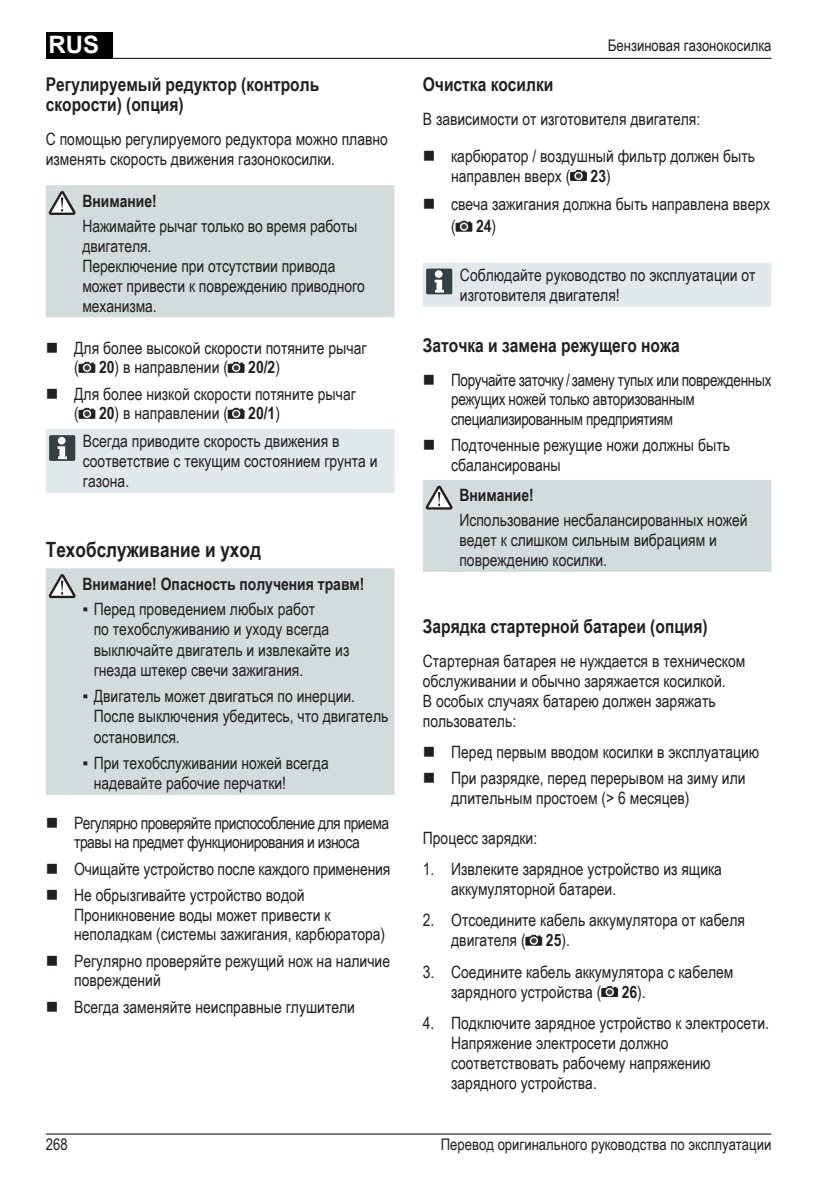
<style>
.page{position:relative;width:840px;height:1190px;background:#fff}
.page>*{position:absolute;margin:0;border:0;box-sizing:border-box;transform-origin:0 0}
.t1{font:700 24px "Arial";color:#fff}
.t2{font:700 21px "Arial Narrow";color:#231f20}
.t3{font:700 19px/20px "Arial Narrow";color:#231f20}
.t4{font:17px/20px "Arial Narrow";color:#231f20}
.t5{font:17px/19.6px "Arial Narrow";letter-spacing:-.02em;color:#231f20}
.t6{font:17px/19.6px "Arial Narrow";letter-spacing:-.03em;color:#231f20}
.t7{font:700 17px "Arial Narrow";color:#231f20}
.t8{font:16px "Arial Narrow";color:#231f20}
.s1{font-weight:700}
</style>
<div class="page">
<div style="left:46px;top:32px;width:67px;height:27px;background:#000"></div>
<hr style="left:46px;top:1134px;width:725px;height:1px;background:#000">
<hr style="left:46px;top:58px;width:725px;height:1px;background:#000">
<div style="left:46px;top:185px;width:348px;height:132px;background:#d3dcdc"></div>
<svg style="left:49px;top:191px;width:27px;height:24px"></svg>
<svg style="left:79px;top:362px;width:16px;height:11px"></svg>
<svg style="left:228px;top:362px;width:16px;height:11px"></svg>
<svg style="left:79px;top:408px;width:16px;height:11px"></svg>
<svg style="left:228px;top:408px;width:16px;height:11px"></svg>
<div style="left:46px;top:429px;width:348px;height:64px;background:#e2e9ed"></div>
<div style="left:58px;top:437px;width:8px;height:7px;background:#fff;border-radius:50%"></div>
<div style="left:46px;top:568px;width:348px;height:227px;background:#d3dcdc"></div>
<svg style="left:49px;top:574px;width:27px;height:24px"></svg>
<svg style="left:570px;top:170px;width:17px;height:11px"></svg>
<svg style="left:456px;top:221px;width:16px;height:11px"></svg>
<div style="left:423px;top:263px;width:348px;height:44px;background:#e2e9ed"></div>
<div style="left:435px;top:270px;width:8px;height:8px;background:#fff;border-radius:50%"></div>
<div style="left:423px;top:480px;width:348px;height:92px;background:#d3dcdc"></div>
<svg style="left:526px;top:935px;width:16px;height:11px"></svg>
<svg style="left:601px;top:986px;width:17px;height:11px"></svg>
<h1 class="t1" style="left:49px;top:31px;width:52px">RUS</h1>
<p class="t3" style="left:46px;top:74px;width:275px">Регулируемый редуктор (контроль скорости) (опция)</p>
<p class="t4" style="left:46px;top:129px;width:344px">С помощью регулируемого редуктора можно плавно изменять скорость движения газонокосилки.</p>
<p class="t7" style="left:82px;top:191px;width:76px">Внимание!</p>
<p class="t4" style="left:82px;top:215px;width:284px">Нажимайте рычаг только во время работы двигателя.<br>Переключение при отсутствии привода может привести к повреждению приводного механизма.</p>
<p class="t4" style="left:74px;top:338px;width:294px">Для более высокой скорости потяните рычаг ( <span class="s1">20</span>) в направлении ( <span class="s1">20/2</span>)</p>
<p class="t4" style="left:74px;top:384px;width:283px">Для более низкой скорости потяните рычаг ( <span class="s1">20</span>) в направлении ( <span class="s1">20/1</span>)</p>
<p class="t4" style="left:83px;top:431px;width:296px">Всегда приводите скорость движения в соответствие с текущим состоянием грунта и газона.</p>
<p class="t2" style="left:46px;top:537px;width:217px">Техобслуживание и уход</p>
<p class="t7" style="left:82px;top:574px;width:284px">Внимание! Опасность получения травм!</p>
<p class="t4" style="left:94px;top:598px;width:257px;text-indent:-11px">▪ Перед проведением любых работ<br>по техобслуживанию и уходу всегда выключайте двигатель и извлекайте из гнезда штекер свечи зажигания.</p>
<p class="t4" style="left:94px;top:686px;width:296px;text-indent:-11px">▪ Двигатель может двигаться по инерции.<br>После выключения убедитесь, что двигатель остановился.</p>
<p class="t4" style="left:94px;top:753px;width:237px;text-indent:-11px">▪ При техобслуживании ножей всегда надевайте рабочие перчатки!</p>
<p class="t6" style="left:74px;top:813px;width:317px">Регулярно проверяйте приспособление для приема травы на предмет функционирования и износа</p>
<p class="t4" style="left:74px;top:855px;width:318px;line-height:26.4px">Очищайте устройство после каждого применения<br>Не обрызгивайте устройство водой</p>
<p class="t4" style="left:74px;top:905px;width:313px">Проникновение воды может привести к неполадкам (системы зажигания, карбюратора)</p>
<p class="t4" style="left:74px;top:951px;width:317px">Регулярно проверяйте режущий нож на наличие повреждений</p>
<p class="t4" style="left:74px;top:997px;width:282px">Всегда заменяйте неисправные глушители</p>
<p class="t8" style="left:608px;top:36px;width:165px">Бензиновая газонокосилка</p>
<p class="t3" style="left:423px;top:74px;width:132px">Очистка косилки</p>
<p class="t4" style="left:451px;top:101px;width:305px;line-height:36.6px;text-indent:-28px">В зависимости от изготовителя двигателя: карбюратор / воздушный фильтр должен быть</p>
<p class="t4" style="left:451px;top:161px;width:320px;line-height:28.8px">направлен вверх ( <span class="s1">23</span>)<br>свеча зажигания должна быть направлена вверх</p>
<p class="t4" style="left:451px;top:216px;width:47px">( <span class="s1">24</span>)</p>
<p class="t4" style="left:460px;top:265px;width:297px">Соблюдайте руководство по эксплуатации от изготовителя двигателя!</p>
<p class="t3" style="left:423px;top:335px;width:259px">Заточка и замена режущего ножа</p>
<p class="t5" style="left:451px;top:370px;width:322px">Поручайте заточку / замену тупых или поврежденных режущих ножей только авторизованным специализированным предприятиям</p>
<p class="t4" style="left:451px;top:435px;width:280px">Подточенные режущие ножи должны быть сбалансированы</p>
<p class="t7" style="left:459px;top:486px;width:76px">Внимание!</p>
<p class="t4" style="left:459px;top:510px;width:290px">Использование несбалансированных ножей ведет к слишком сильным вибрациям и повреждению косилки.</p>
<p class="t3" style="left:423px;top:616px;width:286px">Зарядка стартерной батареи (опция)</p>
<p class="t4" style="left:423px;top:651px;width:324px">Стартерная батарея не нуждается в техническом обслуживании и обычно заряжается косилкой.<br>В особых случаях батарею должен заряжать пользователь:</p>
<p class="t4" style="left:451px;top:738px;width:310px;line-height:26.4px">Перед первым вводом косилки в эксплуатацию<br>При разрядке, перед перерывом на зиму или</p>
<p class="t4" style="left:451px;top:788px;width:240px">длительным простоем (&gt; 6 месяцев)</p>
<p class="t4" style="left:423px;top:828px;width:116px">Процесс зарядки:</p>
<p class="t4" style="left:451px;top:859px;width:272px;text-indent:-28px">1. Извлеките зарядное устройство из ящика аккумуляторной батареи.</p>
<p class="t4" style="left:451px;top:910px;width:295px;text-indent:-28px">2. Отсоедините кабель аккумулятора от кабеля двигателя ( <span class="s1">25</span>).</p>
<p class="t4" style="left:451px;top:962px;width:284px;text-indent:-28px">3. Соедините кабель аккумулятора с кабелем зарядного устройства ( <span class="s1">26</span>).</p>
<p class="t4" style="left:451px;top:1013px;width:320px;text-indent:-28px">4. Подключите зарядное устройство к электросети.<br>Напряжение электросети должно соответствовать рабочему напряжению зарядного устройства.</p>
<p class="t8" style="left:46px;top:1135px;width:23px">268</p>
<p class="t8" style="left:441px;top:1135px;width:332px">Перевод оригинального руководства по эксплуатации</p>
</div>
